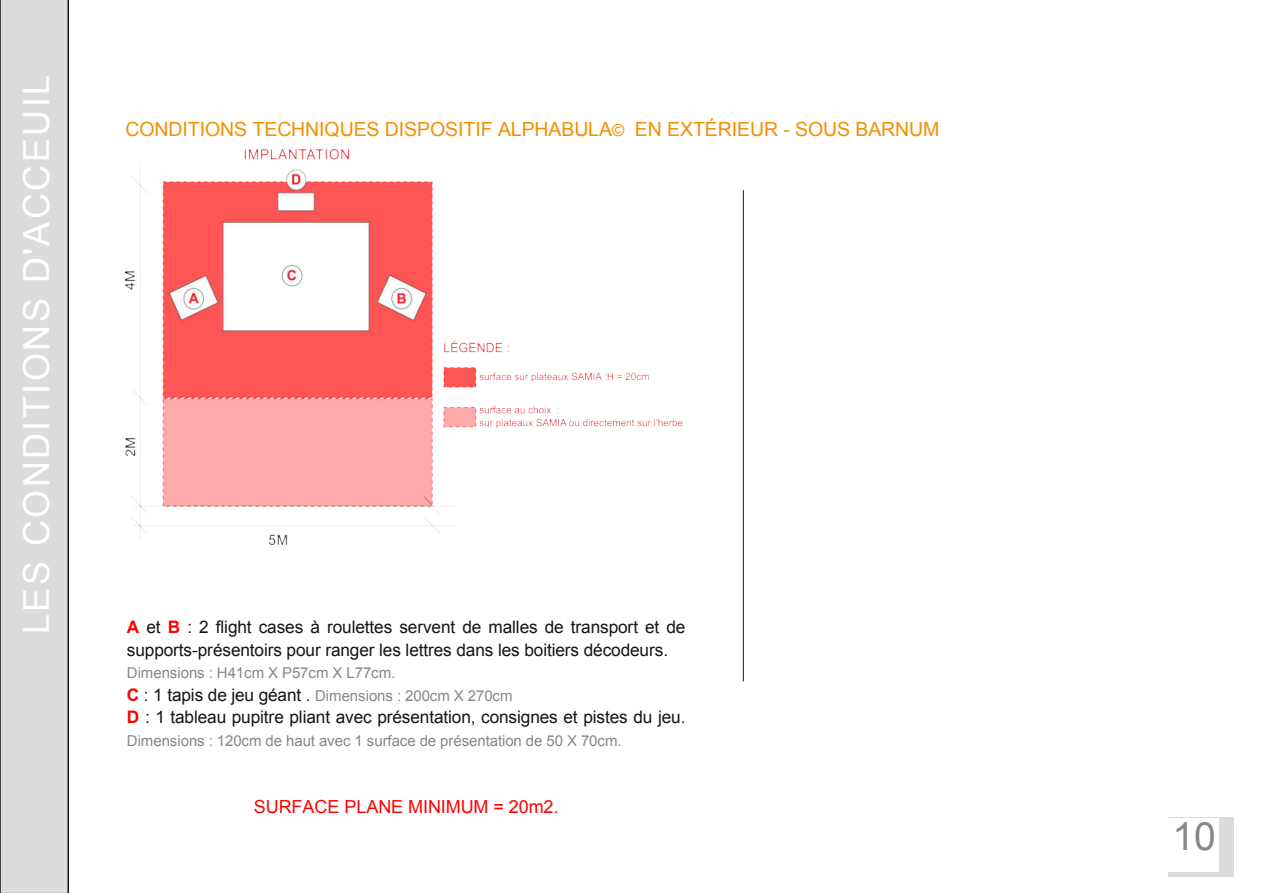
<style>
.page{position:relative;width:1263px;height:893px;background:#fff}
.page>*{position:absolute;margin:0;border:0;box-sizing:border-box;transform-origin:0 0}
.t1{font:39px "Arial";color:#858788}
.t2{font:36px "Arial";letter-spacing:.07em;color:#fff}
.t3{font:19.5px "Arial";letter-spacing:-.005em;color:#f48f00}
.t4{font:18px "Arial";letter-spacing:-.005em;color:#f00}
.t5{font:17.25px/22.5px "Arial";letter-spacing:-.01em;color:#171513}
.t6{font:15px/22.5px "Arial";letter-spacing:-.005em;color:#858788}
.s1{font-size:16.5px}
.s2{font-weight:700;color:#f00}
.s3{font-weight:700;font-size:17.25px;color:#f00}
.s4{font-size:17.25px;color:#171513}
</style>
<div class="page">
<div style="left:0;top:0;width:69px;height:893px;background:#dbdcdd"></div>
<hr style="left:743px;top:190px;width:1px;height:491px;background:#171513">
<div style="left:1168px;top:817px;width:66px;height:59px;background:#dbdcdd"></div>
<div style="left:1168px;top:818px;width:50px;height:53px;background:#fff"></div>
<img style="left:126px;top:150px;width:556px;height:394px">
<h2 class="t2" style="left:23px;top:634px;width:561px;rotate:-90deg">LES CONDITIONS D'ACCEUIL</h2>
<p class="t3" style="left:126px;top:121px;width:815px">CONDITIONS TECHNIQUES DISPOSITIF ALPHABULA<span class="s1">©</span> EN EXTÉRIEUR - SOUS BARNUM</p>
<p class="t5" style="left:127px;top:617px;width:560px"><span class="s2">A</span> et <span class="s2">B</span> : 2 flight cases à roulettes servent de malles de transport et de supports-présentoirs pour ranger les lettres dans les boitiers décodeurs.</p>
<p class="t6" style="left:127px;top:663px;width:387px">Dimensions : H41cm X P57cm X L77cm.<br><span class="s3">C</span> <span class="s4">: 1 tapis de jeu géant .</span> Dimensions : 200cm X 270cm</p>
<p class="t5" style="left:127px;top:707px;width:560px"><span class="s2">D</span> : 1 tableau pupitre pliant avec présentation, consignes et pistes du jeu.</p>
<p class="t6" style="left:127px;top:731px;width:496px">Dimensions : 120cm de haut avec 1 surface de présentation de 50 X 70cm.</p>
<p class="t4" style="left:254px;top:800px;width:306px">SURFACE PLANE MINIMUM = 20m2.</p>
<h1 class="t1" style="left:1172px;top:822px;width:45px">10</h1>
</div>
